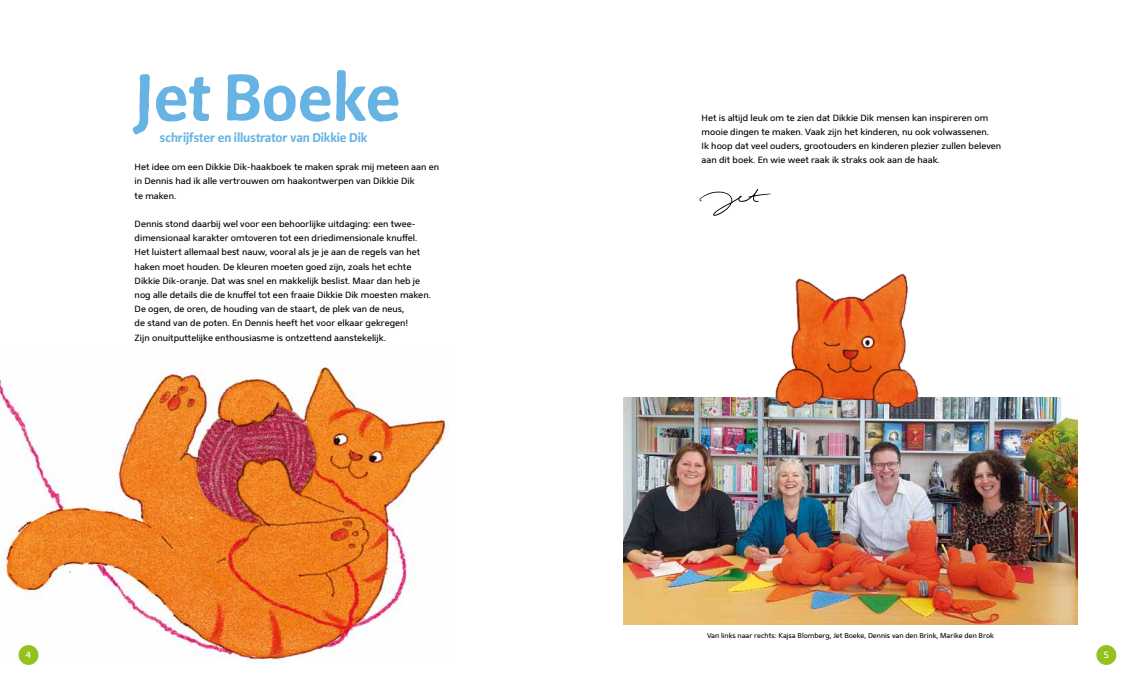
<style>
.page{position:relative;width:1134px;height:681px;background:#fff}
.page>*{position:absolute;margin:0;border:0;box-sizing:border-box;transform-origin:0 0}
.t1{font:700 62px "Beo Sans OT Soft R11";color:#66b3e4}
.t2{font:700 12px "Beo Sans OT Soft R11";color:#66b3e4}
.t3{font:9px/14.2px "Mentone";color:#000}
.t4{font:9px "Mentone";color:#fff}
.t5{font:7px "Mentone";color:#000}
</style>
<div class="page">
<img style="left:624px;top:397px;width:453px;height:227px">
<img style="left:772px;top:273px;width:154px;height:139px">
<img style="left:0;top:367px;width:449px;height:295px">
<svg style="left:699px;top:189px;width:72px;height:27px"></svg>
<div style="left:19px;top:644px;width:19px;height:20px;background:#95c11f;border-radius:50%"></div>
<div style="left:1096px;top:644px;width:20px;height:20px;background:#95c11f;border-radius:50%"></div>
<h1 class="t1" style="left:133px;top:60px;width:269px">Jet Boeke</h1>
<h2 class="t2" style="left:159px;top:130px;width:209px">schrijfster en illustrator van Dikkie Dik</h2>
<p class="t3" style="left:135px;top:160px;width:306px">Het idee om een Dikkie Dik-haakboek te maken sprak mij meteen aan en in Dennis had ik alle vertrouwen om haakontwerpen van Dikkie Dik<br>te maken.</p>
<p class="t3" style="left:135px;top:216px;width:298px">Dennis stond daarbij wel voor een behoorlijke uitdaging: een twee&shy;dimensionaal karakter omtoveren tot een driedimensionale knuffel.<br>Het luistert allemaal best nauw, vooral als je je aan de regels van het haken moet houden. De kleuren moeten goed zijn, zoals het echte Dikkie Dik-oranje. Dat was snel en makkelijk beslist. Maar dan heb je nog alle details die de knuffel tot een fraaie Dikkie Dik moesten maken.<br>De ogen, de oren, de houding van de staart, de plek van de neus,<br>de stand van de poten. En Dennis heeft het voor elkaar gekregen!<br>Zijn onuitputtelijke enthousiasme is ontzettend aanstekelijk.</p>
<p class="t3" style="left:702px;top:110px;width:301px">Het is altijd leuk om te zien dat Dikkie Dik mensen kan inspireren om mooie dingen te maken. Vaak zijn het kinderen, nu ook volwassenen.<br>Ik hoop dat veel ouders, grootouders en kinderen plezier zullen beleven aan dit boek. En wie weet raak ik straks ook aan de haak.</p>
<p class="t5" style="left:707px;top:631px;width:288px">Van links naar rechts: Kajsa Blomberg, Jet Boeke, Dennis van den Brink, Marike den Brok</p>
<p class="t4" style="left:26px;top:649px;width:7px">4</p>
<p class="t4" style="left:1104px;top:649px;width:7px">5</p>
</div>
